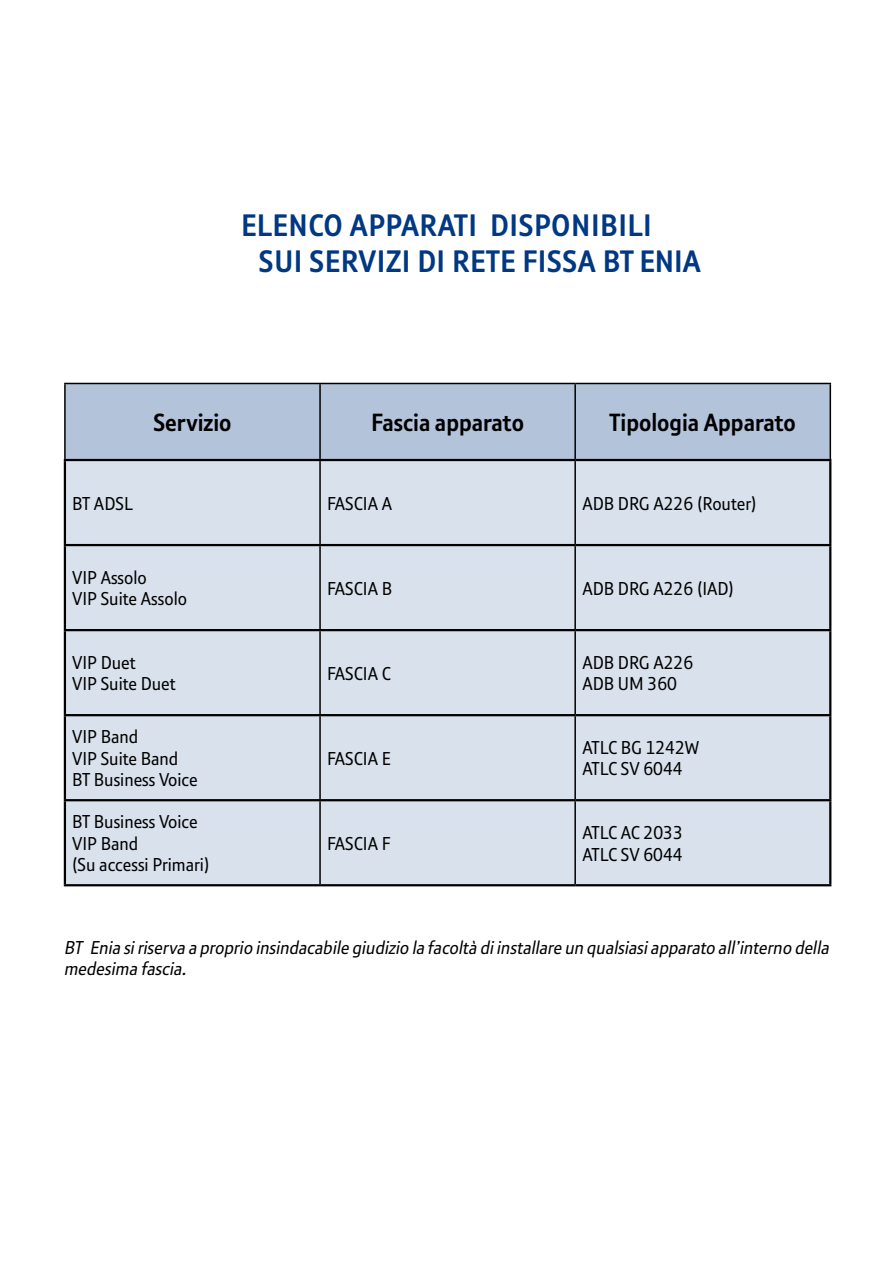
<style>
.page{position:relative;width:893px;height:1263px;background:#fff}
.page>*{position:absolute;margin:0;border:0;box-sizing:border-box;transform-origin:0 0}
.t1{font:700 30px/36px "New BT";letter-spacing:.02em;color:#003883}
.t2{font:700 24px "New BT";color:#000}
.t3{font:18px/21.6px "New BT";color:#000}
.t4{font:italic 18px/21.6px "New BT";color:#000}
.s1{font-style:inherit}
</style>
<div class="page">
<div style="left:66px;top:384px;width:764px;height:75px;background:#b3c3da"></div>
<div style="left:66px;top:461px;width:763px;height:423px;background:#d9e1ec"></div>
<hr style="left:64px;top:383px;width:256px;height:1px;background:#000">
<hr style="left:64px;top:384px;width:2px;height:75px;background:#000">
<hr style="left:320px;top:383px;width:255px;height:1px;background:#000">
<hr style="left:319px;top:384px;width:2px;height:75px;background:#000">
<hr style="left:575px;top:383px;width:256px;height:1px;background:#000">
<hr style="left:574px;top:384px;width:2px;height:75px;background:#000">
<hr style="left:830px;top:384px;width:1px;height:75px;background:#000">
<hr style="left:319px;top:461px;width:2px;height:83px;background:#000">
<hr style="left:574px;top:461px;width:2px;height:83px;background:#000">
<hr style="left:319px;top:546px;width:2px;height:83px;background:#000">
<hr style="left:574px;top:546px;width:2px;height:83px;background:#000">
<hr style="left:319px;top:631px;width:2px;height:83px;background:#000">
<hr style="left:574px;top:631px;width:2px;height:83px;background:#000">
<hr style="left:319px;top:716px;width:2px;height:83px;background:#000">
<hr style="left:574px;top:716px;width:2px;height:83px;background:#000">
<hr style="left:319px;top:801px;width:2px;height:83px;background:#000">
<hr style="left:574px;top:801px;width:2px;height:83px;background:#000">
<hr style="left:64px;top:459px;width:256px;height:2px;background:#000">
<hr style="left:64px;top:461px;width:2px;height:83px;background:#000">
<hr style="left:320px;top:459px;width:255px;height:2px;background:#000">
<hr style="left:575px;top:459px;width:256px;height:2px;background:#000">
<hr style="left:829px;top:461px;width:2px;height:83px;background:#000">
<hr style="left:64px;top:544px;width:256px;height:2px;background:#000">
<hr style="left:64px;top:546px;width:2px;height:83px;background:#000">
<hr style="left:320px;top:544px;width:255px;height:2px;background:#000">
<hr style="left:575px;top:544px;width:256px;height:2px;background:#000">
<hr style="left:829px;top:546px;width:2px;height:83px;background:#000">
<hr style="left:64px;top:629px;width:256px;height:2px;background:#000">
<hr style="left:64px;top:631px;width:2px;height:83px;background:#000">
<hr style="left:320px;top:629px;width:255px;height:2px;background:#000">
<hr style="left:575px;top:629px;width:256px;height:2px;background:#000">
<hr style="left:829px;top:631px;width:2px;height:83px;background:#000">
<hr style="left:64px;top:714px;width:256px;height:2px;background:#000">
<hr style="left:64px;top:716px;width:2px;height:83px;background:#000">
<hr style="left:320px;top:714px;width:255px;height:2px;background:#000">
<hr style="left:575px;top:714px;width:256px;height:2px;background:#000">
<hr style="left:829px;top:716px;width:2px;height:83px;background:#000">
<hr style="left:64px;top:799px;width:256px;height:2px;background:#000">
<hr style="left:64px;top:801px;width:2px;height:83px;background:#000">
<hr style="left:320px;top:799px;width:255px;height:2px;background:#000">
<hr style="left:575px;top:799px;width:256px;height:2px;background:#000">
<hr style="left:829px;top:801px;width:2px;height:83px;background:#000">
<hr style="left:64px;top:884px;width:256px;height:2px;background:#000">
<hr style="left:320px;top:884px;width:255px;height:2px;background:#000">
<hr style="left:575px;top:884px;width:256px;height:2px;background:#000">
<h1 class="t1" style="left:259px;top:207px;width:443px;text-indent:-18px">ELENCO APPARATI DISPONIBILI<br>SUI SERVIZI DI RETE FISSA B<span class="s1">T ENIA</span></h1>
<h2 class="t2" style="left:153px;top:409px;width:80px">Servizio</h2>
<h2 class="t2" style="left:371px;top:409px;width:154px">Fascia apparato</h2>
<h2 class="t2" style="left:610px;top:409px;width:188px">Tipologia Apparato</h2>
<p class="t3" style="left:72px;top:492px;width:62px">BT ADSL</p>
<p class="t3" style="left:327px;top:492px;width:66px">FASCIA A</p>
<p class="t3" style="left:582px;top:492px;width:176px">ADB DRG A226 (Router)</p>
<p class="t3" style="left:72px;top:566px;width:116px">VIP Assolo<br>VIP Suite Assolo</p>
<p class="t3" style="left:327px;top:577px;width:66px">FASCIA B</p>
<p class="t3" style="left:582px;top:577px;width:153px">ADB DRG A226 (IAD)</p>
<p class="t3" style="left:72px;top:651px;width:105px">VIP Duet<br>VIP Suite Duet</p>
<p class="t3" style="left:327px;top:662px;width:65px">FASCIA C</p>
<p class="t3" style="left:582px;top:651px;width:112px">ADB DRG A226<br>ADB UM 360</p>
<p class="t3" style="left:72px;top:725px;width:127px">VIP Band<br>VIP Suite Band<br>BT Business Voice</p>
<p class="t3" style="left:327px;top:747px;width:65px">FASCIA E</p>
<p class="t3" style="left:582px;top:736px;width:118px">ATLC BG 1242W<br>ATLC SV 6044</p>
<p class="t3" style="left:72px;top:810px;width:139px">BT Business Voice<br>VIP Band<br>(Su accessi Primari)</p>
<p class="t3" style="left:327px;top:832px;width:65px">FASCIA F</p>
<p class="t3" style="left:582px;top:821px;width:102px">ATLC AC 2033<br>ATLC SV 6044</p>
<p class="t4" style="left:64px;top:936px;width:770px">BT <span class="s1">En</span>ia siriserva a proprio insindacabile giudizio la facoltà diinstallare un qualsiasiapparato all’interno della medesima fascia.</p>
</div>
